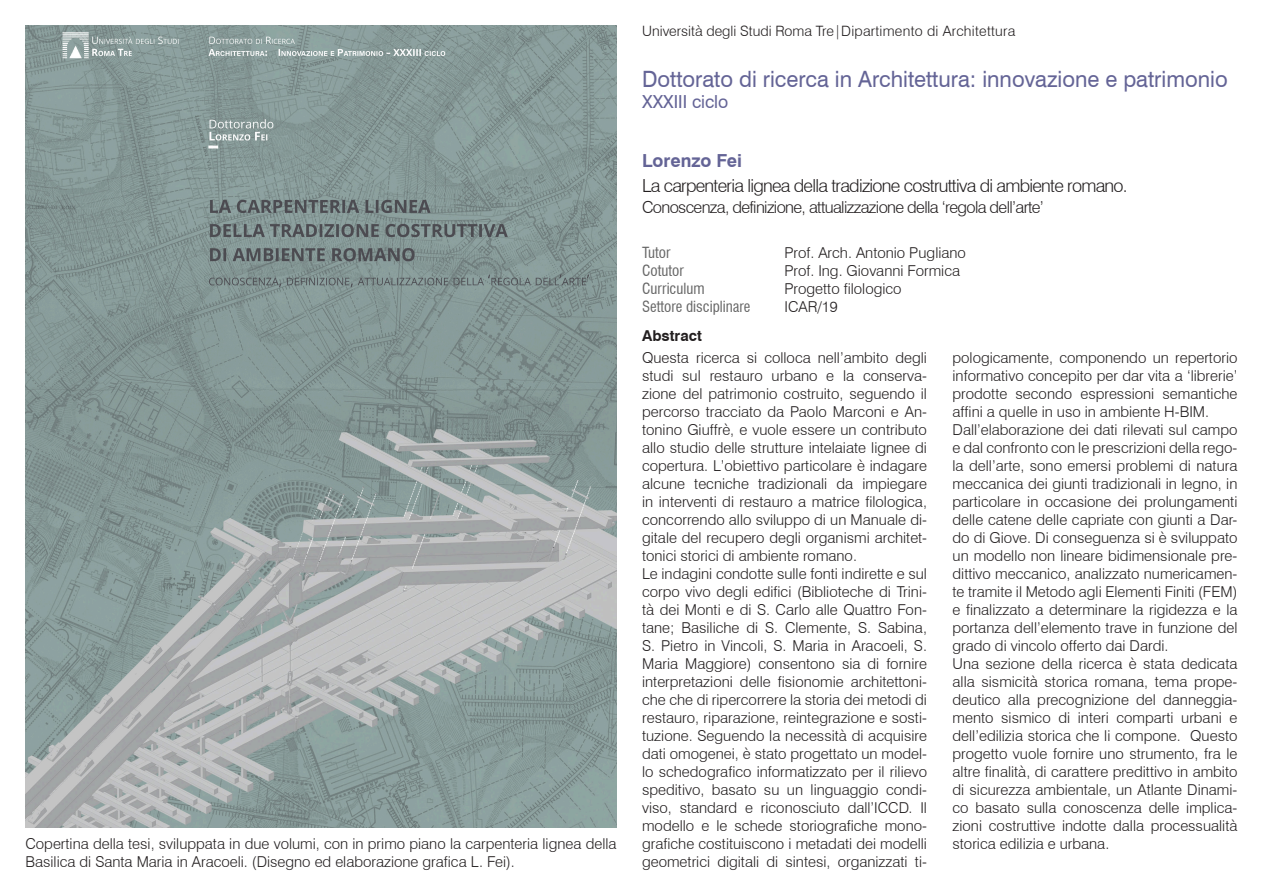
<style>
.page{position:relative;width:1263px;height:893px;background:#fff}
.page>*{position:absolute;margin:0;border:0;box-sizing:border-box;transform-origin:0 0}
.t1{font:22.5px "Swiss 721 BT";color:#646496}
.t2{font:300 18px "Swiss 721 BT";letter-spacing:-.04em;color:#231f20}
.t3{font:18px "Swiss 721 BT";color:#646496}
.t4{font:700 18px "Swiss 721 BT";color:#646496}
.t5{font:300 16.5px "Swiss 721 BT";letter-spacing:-.04em;color:#231f20}
.t6{font:300 15px/18px "Swiss 721 BT";color:#231f20;text-align:justify}
.t7{font:condensed 15px/18px "Swiss 721 BT";color:#666}
.t8{font:700 15px "Swiss 721 BT";color:#231f20}
.t9{font:300 14.25px "Swiss 721 BT";letter-spacing:.015em;color:#231f20}
</style>
<div class="page">
<img style="left:26px;top:26px;width:591px;height:801px">
<p class="t9" style="left:642px;top:23px;width:375px">Università degli Studi Roma Tre|Dipartimento di Architettura</p>
<h1 class="t1" style="left:642px;top:66px;width:587px">Dottorato di ricerca in Architettura: innovazione e patrimonio</h1>
<p class="t3" style="left:642px;top:91px;width:88px">XXXIII ciclo</p>
<p class="t4" style="left:642px;top:149px;width:101px">Lorenzo Fei</p>
<p class="t2" style="left:642px;top:175px;width:487px">La carpenteria lignea della tradizione costruttiva di ambiente romano.</p>
<p class="t5" style="left:642px;top:197px;width:403px">Conoscenza, definizione, attualizzazione della ‘regola dell’arte’</p>
<p class="t6" style="left:784px;top:244px;width:183px">Prof. Arch. Antonio Pugliano</p>
<p class="t6" style="left:784px;top:262px;width:177px">Prof. Ing. Giovanni Formica</p>
<p class="t6" style="left:784px;top:280px;width:119px">Progetto filologico</p>
<p class="t6" style="left:784px;top:298px;width:55px">ICAR/19</p>
<p class="t6" style="left:642px;top:349px;width:286px">Questa ricerca si colloca nell’ambito degli studi sul restauro urbano e la conserva&shy;zione del patrimonio costruito, seguendo il percorso tracciato da Paolo Marconi e An&shy;tonino Giuffrè, e vuole essere un contributo allo studio delle strutture intelaiate lignee di copertura. L’obiettivo particolare è indagare alcune tecniche tradizionali da impiegare in interventi di restauro a matrice filologica, concorrendo allo sviluppo di un Manuale di&shy;gitale del recupero degli organismi architet&shy;tonici storici di ambiente romano.</p>
<p class="t6" style="left:642px;top:565px;width:286px">Le indagini condotte sulle fonti indirette e sul corpo vivo degli edifici (Biblioteche di Trini&shy;tà dei Monti e di S. Carlo alle Quattro Fon&shy;tane; Basiliche di S. Clemente, S. Sabina, S. Pietro in Vincoli, S. Maria in Aracoeli, S.<br>Maria Maggiore) consentono sia di fornire interpretazioni delle fisionomie architettoni&shy;che che di ripercorrere la storia dei metodi di restauro, riparazione, reintegrazione e sosti&shy;tuzione. Seguendo la necessità di acquisire dati omogenei, è stato progettato un model&shy;lo schedografico informatizzato per il rilievo speditivo, basato su un linguaggio condi&shy;viso, standard e riconosciuto dall’ICCD. Il modello e le schede storiografiche mono&shy;grafiche costituiscono i metadati dei modelli geometrici digitali di sintesi, organizzati ti-</p>
<p class="t7" style="left:642px;top:244px;width:110px">Tutor<br>Cotutor<br>Curriculum<br>Settore disciplinare</p>
<p class="t8" style="left:642px;top:326px;width:61px">Abstract</p>
<p class="t6" style="left:952px;top:349px;width:286px">pologicamente, componendo un repertorio informativo concepito per dar vita a ‘librerie’ prodotte secondo espressioni semantiche affini a quelle in uso in ambiente H-BIM.</p>
<p class="t6" style="left:952px;top:421px;width:286px">Dall’elaborazione dei dati rilevati sul campo e dal confronto con le prescrizioni della rego&shy;la dell’arte, sono emersi problemi di natura meccanica dei giunti tradizionali in legno, in particolare in occasione dei prolungamenti delle catene delle capriate con giunti a Dar&shy;do di Giove. Di conseguenza si è sviluppato un modello non lineare bidimensionale pre&shy;dittivo meccanico, analizzato numericamen&shy;te tramite il Metodo agli Elementi Finiti (FEM) e finalizzato a determinare la rigidezza e la portanza dell’elemento trave in funzione del grado di vincolo offerto dai Dardi.</p>
<p class="t6" style="left:952px;top:655px;width:286px">Una sezione della ricerca è stata dedicata alla sismicità storica romana, tema prope&shy;deutico alla precognizione del danneggia&shy;mento sismico di interi comparti urbani e dell’edilizia storica che li compone. Questo progetto vuole fornire uno strumento, fra le altre finalità, di carattere predittivo in ambito di sicurezza ambientale, un Atlante Dinami&shy;co basato sulla conoscenza delle implica&shy;zioni costruttive indotte dalla processualità</p>
<p class="t6" style="left:26px;top:835px;width:592px">Copertina della tesi, sviluppata in due volumi, con in primo piano la carpenteria lignea della</p>
<p class="t6" style="left:952px;top:835px;width:158px">storica edilizia e urbana.</p>
<p class="t6" style="left:26px;top:853px;width:491px">Basilica di Santa Maria in Aracoeli. (Disegno ed elaborazione grafica L. Fei).</p>
</div>
